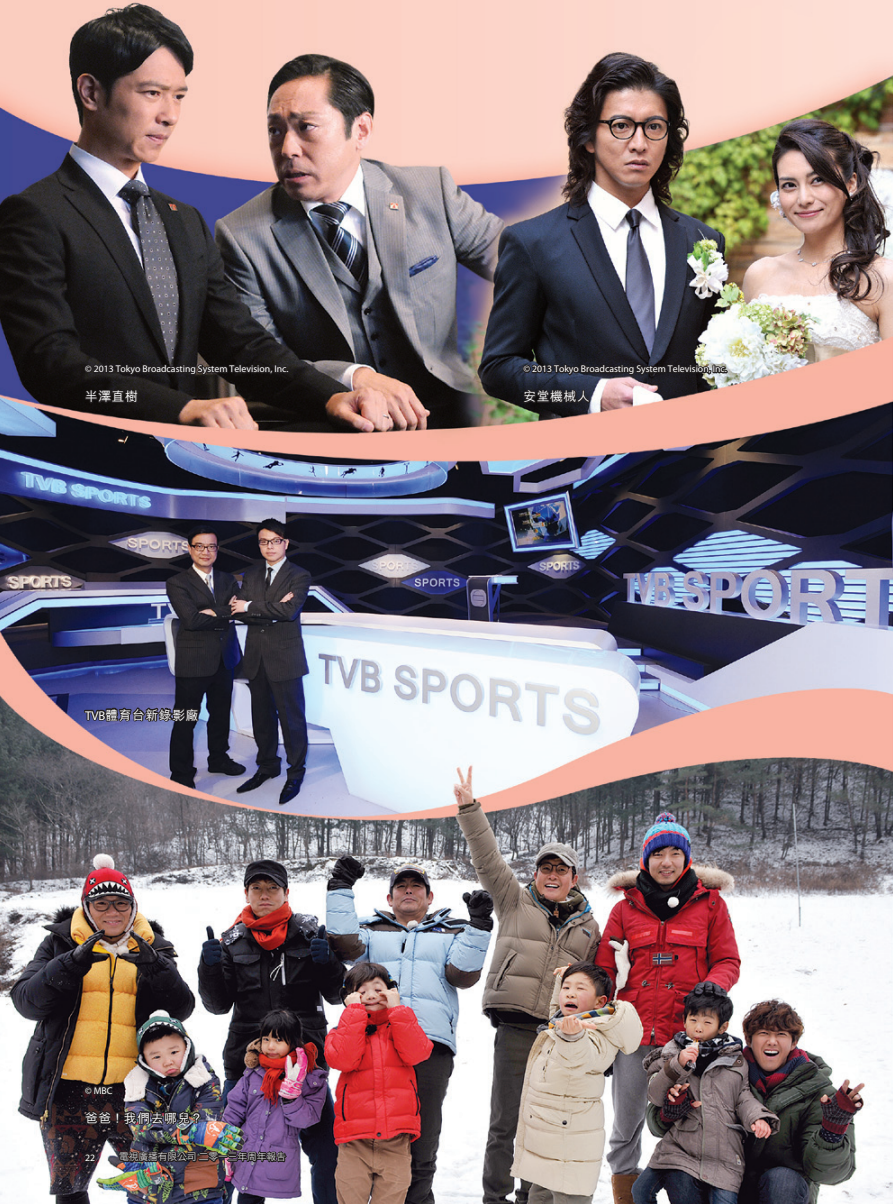
<style>
.page{position:relative;width:893px;height:1204px;background:#fff}
.page>*{position:absolute;margin:0;border:0;box-sizing:border-box;transform-origin:0 0}
.t1{font:500 12.75px "M Hei HK";letter-spacing:.05em;color:#fff}
.t2{font:9.75px "Myriad Pro";color:#fff}
.t3{font:9.75px "DF Hei Std W3";letter-spacing:-.005em;color:#fff}
.s1{font-family:"Myriad Pro";font-weight:400}
</style>
<div class="page">
<img style="left:0;top:0;width:893px;height:1203px">
<svg style="left:83px;top:700px;width:118px;height:37px;background:#4a4b73"></svg>
<svg style="left:82px;top:356px;width:207px;height:49px;background:#251f1e"></svg>
<svg style="left:520px;top:356px;width:208px;height:87px;background:#937571"></svg>
<img style="left:82px;top:1068px;width:120px;height:73px">
<svg style="left:82px;top:1151px;width:15px;height:12px"></svg>
<img style="left:118px;top:1148px;width:170px;height:19px">
<p class="t2" style="left:85px;top:363px;width:205px">© 2013 Tokyo Broadcasting System Television, Inc.</p>
<h1 class="t1" style="left:85px;top:387px;width:54px">半澤直樹</h1>
<h1 class="t1" style="left:85px;top:705px;width:115px"><span class="s1">TVB</span>體育台新錄影廠</h1>
<p class="t2" style="left:85px;top:1084px;width:29px">© MBC</p>
<h1 class="t1" style="left:85px;top:1108px;width:119px">爸爸！我們去哪兒？</h1>
<p class="t2" style="left:85px;top:1151px;width:11px">22</p>
<p class="t3" style="left:119px;top:1151px;width:168px">電視廣播有限公司二零一三年周年報告</p>
<p class="t2" style="left:523px;top:363px;width:205px">© 2013 Tokyo Broadcasting System Television, Inc.</p>
<h1 class="t1" style="left:523px;top:387px;width:68px">安堂機械人</h1>
</div>
